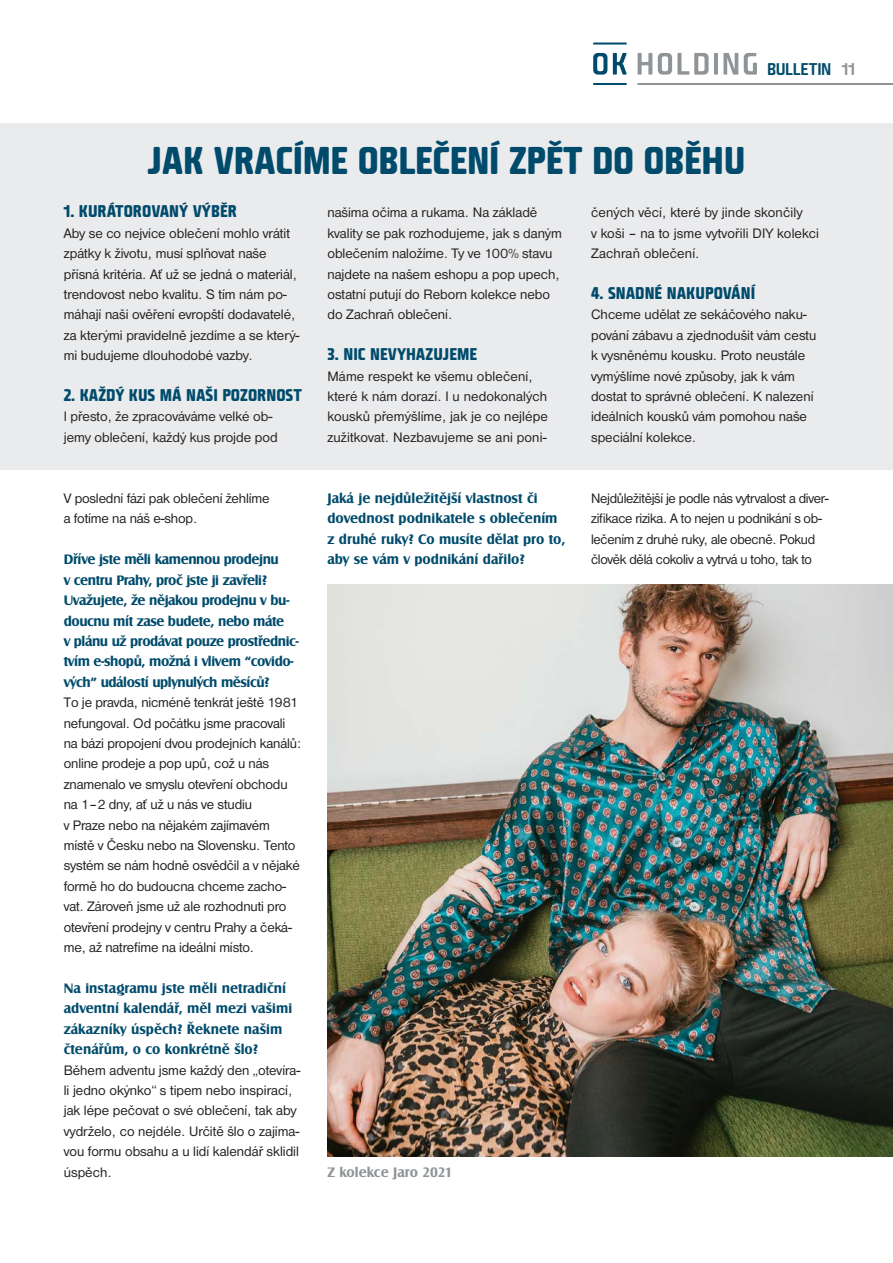
<style>
.page{position:relative;width:893px;height:1263px;background:#fff}
.page>*{position:absolute;margin:0;border:0;box-sizing:border-box;transform-origin:0 0}
.t1{font:37.5px "Fishmonger CB";letter-spacing:-.01em;color:#004b6c}
.t2{font:16.5px "Fishmonger CB";color:#004b6c}
.t3{font:16.5px "Fishmonger MS";letter-spacing:-.015em;color:#004b6c}
.t4{font:14.25px/20.4px "Nimbus San DCE";color:#231f20}
.t5{font:700 14.25px/20.4px "Castle TOT";letter-spacing:-.01em;color:#004b6c}
.t6{font:700 14.25px/20.4px "Castle TOT";letter-spacing:-.03em;color:#004b6c}
.t7{font:14.25px/20.4px "Nimbus San DCE";letter-spacing:-.02em;color:#231f20}
.t8{font:700 14.25px "Castle TOT";color:#8f9497}
.s1{color:#8f9497}
</style>
<div class="page">
<svg style="left:593px;top:53px;width:14px;height:22px"></svg>
<svg style="left:613px;top:53px;width:14px;height:22px"></svg>
<svg style="left:638px;top:53px;width:14px;height:22px"></svg>
<svg style="left:658px;top:53px;width:51px;height:22px"></svg>
<hr style="left:714px;top:53px;width:4px;height:22px;background:#8f9497">
<svg style="left:723px;top:53px;width:15px;height:22px"></svg>
<svg style="left:744px;top:53px;width:13px;height:22px"></svg>
<hr style="left:593px;top:83px;width:34px;height:2px;background:#004b6c">
<hr style="left:593px;top:43px;width:34px;height:2px;background:#004b6c">
<svg style="left:637px;top:83px;width:256px;height:2px"></svg>
<img style="left:327px;top:585px;width:566px;height:571px">
<div style="left:0;top:123px;width:893px;height:346px;background:#eaebec"></div>
<p class="t3" style="left:767px;top:59px;width:90px">BULLETIN <span class="s1">11</span></p>
<h1 class="t1" style="left:147px;top:137px;width:599px">JAK VRACÍME OBLEČENÍ ZPĚT DO OBĚHU</h1>
<p class="t2" style="left:64px;top:201px;width:175px">1. KURÁTOROVANÝ VÝBĚR</p>
<p class="t4" style="left:64px;top:223px;width:237px">Aby se co nejvíce oblečení mohlo vrátit zpátky k životu, musí splňovat naše přísná kritéria. Ať už se jedná o materiál, trendovost nebo kvalitu. S tím nám po&shy;máhají naši ověření evropští dodavatelé, za kterými pravidelně jezdíme a se který&shy;mi budujeme dlouhodobé vazby.</p>
<p class="t2" style="left:64px;top:385px;width:240px">2. KAŽDÝ KUS MÁ NAŠI POZORNOST</p>
<p class="t4" style="left:64px;top:407px;width:215px">I přesto, že zpracováváme velké ob&shy;jemy oblečení, každý kus projde pod</p>
<p class="t4" style="left:591px;top:203px;width:230px">čených věcí, které by jinde skončily<br>v koši – na to jsme vytvořili DIY kolekci<br>Zachraň oblečení.</p>
<p class="t2" style="left:591px;top:283px;width:166px">4. SNADNÉ NAKUPOVÁNÍ</p>
<p class="t4" style="left:591px;top:305px;width:227px">Chceme udělat ze sekáčového naku&shy;pování zábavu a zjednodušit vám cestu k vysněnému kousku. Proto neustále vymýšlíme nové způsoby, jak k vám dostat to správné oblečení. K nalezení ideálních kousků vám pomohou naše speciální kolekce.</p>
<p class="t4" style="left:327px;top:203px;width:236px">našima očima a rukama. Na základě kvality se pak rozhodujeme, jak s daným oblečením naložíme. Ty ve 100% stavu najdete na našem eshopu a pop upech, ostatní putují do Reborn kolekce nebo do Zachraň oblečení.</p>
<p class="t2" style="left:327px;top:344px;width:151px">3. NIC NEVYHAZUJEME</p>
<p class="t4" style="left:327px;top:366px;width:222px">Máme respekt ke všemu oblečení, které k nám dorazí. I u nedokonalých kousků přemýšlíme, jak je co nejlépe zužitkovat. Nezbavujeme se ani poni-</p>
<p class="t4" style="left:64px;top:488px;width:207px">V poslední fázi pak oblečení žehlíme a fotíme na náš e-shop.</p>
<p class="t6" style="left:64px;top:549px;width:237px">Dříve jste měli kamennou prodejnu<br>v centru Prahy, proč jste ji zavřeli?<br>Uvažujete, že nějakou prodejnu v bu&shy;doucnu mít zase budete, nebo máte<br>v plánu už prodávat pouze prostřednic&shy;tvím e-shopů, možná i vlivem “covido&shy;vých” událostí uplynulých měsíců?</p>
<p class="t4" style="left:64px;top:692px;width:239px">To je pravda, nicméně tenkrát ještě 1981 nefungoval. Od počátku jsme pracovali na bázi propojení dvou prodejních kanálů: online prodeje a pop upů, což u nás znamenalo ve smyslu otevření obchodu na 1–2 dny, ať už u nás ve studiu<br>v Praze nebo na nějakém zajímavém místě v Česku nebo na Slovensku. Tento systém se nám hodně osvědčil a v nějaké formě ho do budoucna chceme zacho&shy;vat. Zároveň jsme už ale rozhodnuti pro otevření prodejny v centru Prahy a čeká&shy;me, až natrefíme na ideální místo.</p>
<p class="t5" style="left:64px;top:978px;width:230px">Na instagramu jste měli netradiční adventní kalendář, měl mezi vašimi zákazníky úspěch? Řeknete našim čtenářům, o co konkrétně šlo?</p>
<p class="t4" style="left:64px;top:1060px;width:238px">Během adventu jsme každý den „otevíra&shy;li jedno okýnko“ s tipem nebo inspirací, jak lépe pečovat o své oblečení, tak aby vydrželo, co nejdéle. Určitě šlo o zajíma&shy;vou formu obsahu a u lidí kalendář sklidil úspěch.</p>
<p class="t5" style="left:327px;top:488px;width:240px">Jaká je nejdůležitější vlastnost či dovednost podnikatele s oblečením z druhé ruky? Co musíte dělat pro to, aby se vám v podnikání dařilo?</p>
<p class="t7" style="left:591px;top:488px;width:239px">Nejdůležitější je podle nás vytrvalost a diver&shy;zifikace rizika. A to nejen u podnikání s ob&shy;lečením z druhé ruky, ale obecně. Pokud člověk dělá cokoliv a vytrvá u toho, tak to</p>
<p class="t8" style="left:327px;top:1163px;width:127px">Z kolekce Jaro 2021</p>
</div>
